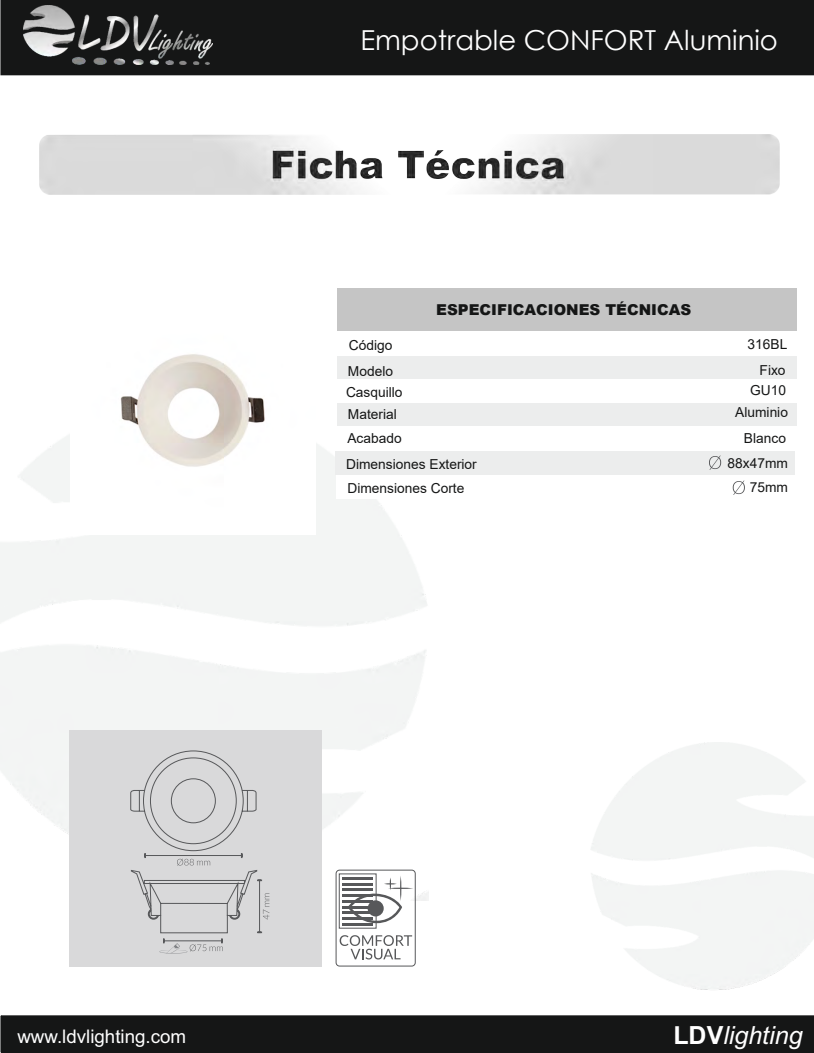
<style>
.page{position:relative;width:814px;height:1053px;background:#fff}
.page>*{position:absolute;margin:0;border:0;box-sizing:border-box;transform-origin:0 0}
.t1{font:27.5px "Century Gothic";color:#fff}
.t2{font:italic 25px "Arial";color:#fff}
.t3{font:18.75px "Arial";color:#fff}
.t4{font:900 15px "Arial";color:#151616}
.t5{font:13.75px/25.8px "Arial";color:#151616}
.s1{font-weight:700;font-style:normal}
</style>
<div class="page">
<svg style="left:1px;top:75px;width:813px;height:400px"></svg>
<div style="left:304px;top:119px;width:488px;height:60px;background:#fff;border:1px solid #d9d9da;border-radius:11px"></div>
<div style="left:52px;top:119px;width:516px;height:60px;background:#fff;border:1px solid #d9d9da;border-radius:11px"></div>
<div style="left:0;top:0;width:814px;height:75px;background:#151616"></div>
<img style="left:23px;top:5px;width:189px;height:60px">
<div style="left:1px;top:1015px;width:813px;height:37px;background:#151616"></div>
<img style="left:39px;top:134px;width:740px;height:61px">
<div style="left:337px;top:289px;width:459px;height:42px;background:#c5c5c5"></div>
<div style="left:70px;top:729px;width:252px;height:237px;background:#d9d9da"></div>
<div style="left:337px;top:333px;width:459px;height:24px;background:#fff"></div>
<div style="left:337px;top:356px;width:460px;height:23px;background:#eceded"></div>
<div style="left:337px;top:402px;width:460px;height:24px;background:#eceded"></div>
<div style="left:336px;top:451px;width:459px;height:23px;background:#eceded"></div>
<div style="left:337px;top:426px;width:460px;height:24px;background:#fff"></div>
<div style="left:337px;top:379px;width:460px;height:24px;background:#fff"></div>
<svg style="left:335px;top:869px;width:81px;height:97px"></svg>
<svg style="left:733px;top:480px;width:12px;height:15px"></svg>
<svg style="left:709px;top:455px;width:12px;height:15px"></svg>
<svg style="left:159px;top:939px;width:64px;height:14px"></svg>
<svg style="left:130px;top:750px;width:139px;height:183px"></svg>
<img style="left:71px;top:290px;width:244px;height:185px">
<h1 class="t1" style="left:360px;top:21px;width:419px">Empotrable CONFORT Aluminio</h1>
<p class="t4" style="left:436px;top:299px;width:256px">ESPECIFICACIONES TÉCNICAS</p>
<p class="t5" style="left:348px;top:332px;width:47px">Código<br>Modelo</p>
<p class="t5" style="left:348px;top:401px;width:50px">Material</p>
<p class="t5" style="left:346px;top:451px;width:132px">Dimensiones Exterior</p>
<p class="t5" style="left:346px;top:379px;width:58px">Casquillo</p>
<p class="t5" style="left:347px;top:425px;width:56px">Acabado</p>
<p class="t5" style="left:347px;top:474px;width:118px">Dimensiones Corte</p>
<p class="t5" style="left:747px;top:331px;width:41px">316BL</p>
<p class="t5" style="left:750px;top:377px;width:37px">GU10</p>
<p class="t5" style="left:759px;top:357px;width:27px">Fixo</p>
<p class="t5" style="left:735px;top:399px;width:54px;text-align:center">Aluminio<br>Blanco</p>
<p class="t5" style="left:727px;top:451px;width:62px;line-height:23.8px;text-align:right">88x47mm<br>75mm</p>
<h3 class="t3" style="left:17px;top:1028px;width:170px">www.ldvlighting.com</h3>
<h2 class="t2" style="left:673px;top:1026px;width:131px"><span class="s1">LDV</span>lighting</h2>
</div>
